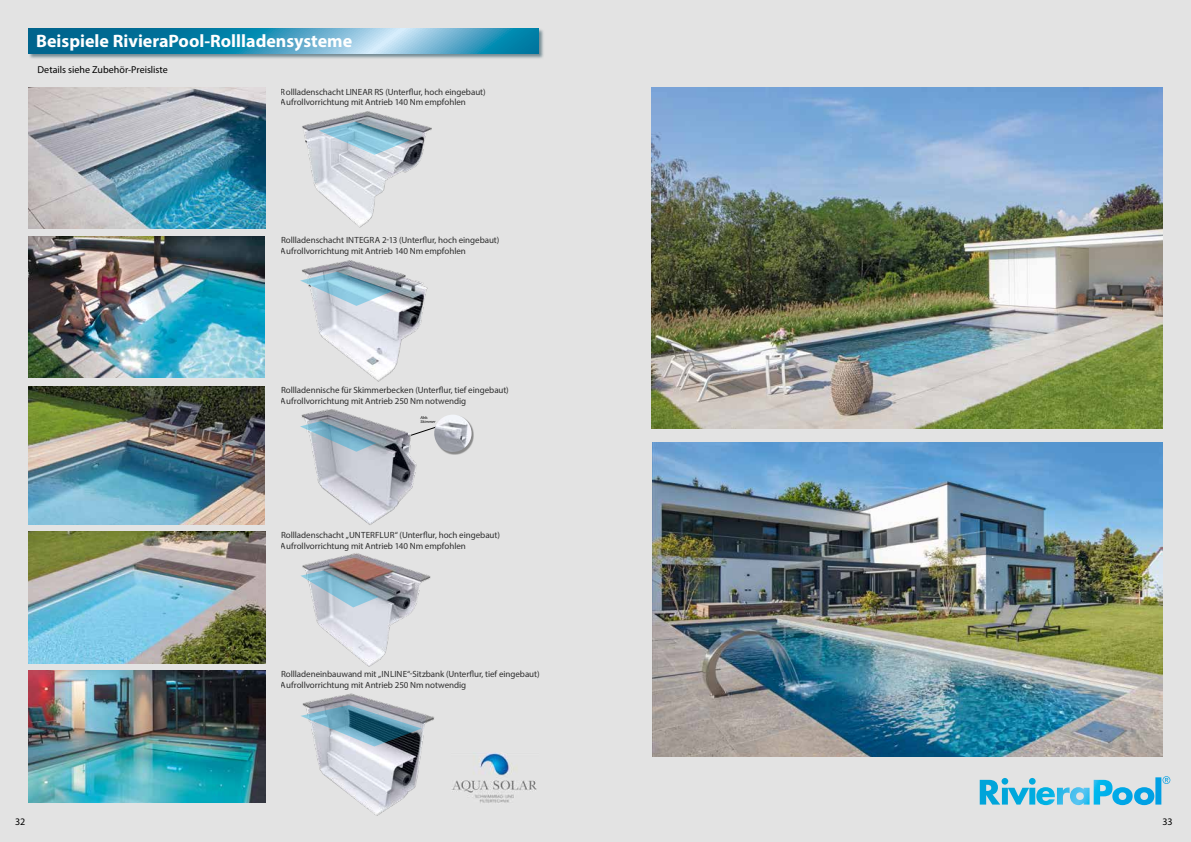
<style>
.page{position:relative;width:1191px;height:842px;background:#fff}
.page>*{position:absolute;margin:0;border:0;box-sizing:border-box;transform-origin:0 0}
.t1{font:700 18px "Myriad Pro";color:#fff}
.t2{font:10px "Myriad Pro";letter-spacing:-.005em;color:#000}
.t3{font:9px/10.8px "Myriad Pro";letter-spacing:-.005em;color:#000}
.t4{font:italic 4.2px/3.5px "Myriad Pro";color:#000}
</style>
<div class="page">
<div style="left:0;top:0;width:595px;height:842px;background:#e3e3e3"></div>
<div style="left:595px;top:0;width:596px;height:842px;background:#e3e3e3"></div>
<img style="left:28px;top:670px;width:237px;height:132px">
<img style="left:28px;top:236px;width:237px;height:141px">
<div style="left:28px;top:28px;width:516px;height:32px;background:#194453;opacity:.55"></div>
<svg style="left:28px;top:28px;width:510px;height:26px"></svg>
<img style="left:452px;top:753px;width:85px;height:50px">
<img style="left:652px;top:88px;width:510px;height:341px">
<svg style="left:979px;top:776px;width:191px;height:29px"></svg>
<img style="left:652px;top:442px;width:511px;height:314px">
<img style="left:28px;top:387px;width:237px;height:137px">
<img style="left:28px;top:532px;width:237px;height:131px">
<img style="left:302px;top:111px;width:129px;height:117px">
<svg style="left:319px;top:122px;width:91px;height:33px"></svg>
<img style="left:302px;top:260px;width:126px;height:122px">
<svg style="left:300px;top:272px;width:92px;height:34px"></svg>
<img style="left:302px;top:553px;width:129px;height:113px">
<svg style="left:301px;top:570px;width:78px;height:37px"></svg>
<img style="left:302px;top:693px;width:132px;height:123px">
<svg style="left:301px;top:705px;width:120px;height:41px"></svg>
<img style="left:29px;top:88px;width:236px;height:140px">
<div style="left:435px;top:415px;width:39px;height:39px;background:#000;opacity:.4"></div>
<img style="left:434px;top:415px;width:37px;height:37px;border-radius:19px">
<img style="left:301px;top:409px;width:133px;height:116px">
<svg style="left:300px;top:421px;width:76px;height:31px"></svg>
<h1 class="t1" style="left:36px;top:29px;width:317px">Beispiele RivieraPool-Rollladensysteme</h1>
<p class="t2" style="left:38px;top:64px;width:132px">Details siehe Zubehör-Preisliste</p>
<p class="t3" style="left:281px;top:86px;width:206px">Rollladenschacht LINEAR RS (Unterflur, hoch eingebaut)<br>Aufrollvorrichtung mit Antrieb 140 Nm empfohlen</p>
<p class="t3" style="left:281px;top:234px;width:220px">Rollladenschacht INTEGRA 2-13 (Unterflur, hoch eingebaut)<br>Aufrollvorrichtung mit Antrieb 140 Nm empfohlen</p>
<p class="t3" style="left:281px;top:385px;width:229px">Rollladennische für Skimmerbecken (Unterflur, tief eingebaut)<br>Aufrollvorrichtung mit Antrieb 250 Nm notwendig</p>
<p class="t4" style="left:420px;top:416px;width:16px">Abb.<br>Skimmer</p>
<p class="t3" style="left:281px;top:529px;width:220px">Rollladenschacht „UNTERFLUR“ (Unterflur, hoch eingebaut)<br>Aufrollvorrichtung mit Antrieb 140 Nm empfohlen</p>
<p class="t3" style="left:281px;top:668px;width:260px">Rollladeneinbauwand mit „INLINE“-Sitzbank (Unterflur, tief eingebaut)<br>Aufrollvorrichtung mit Antrieb 250 Nm notwendig</p>
<p class="t2" style="left:15px;top:815px;width:11px">32</p>
<p class="t2" style="left:1162px;top:815px;width:11px">33</p>
</div>
